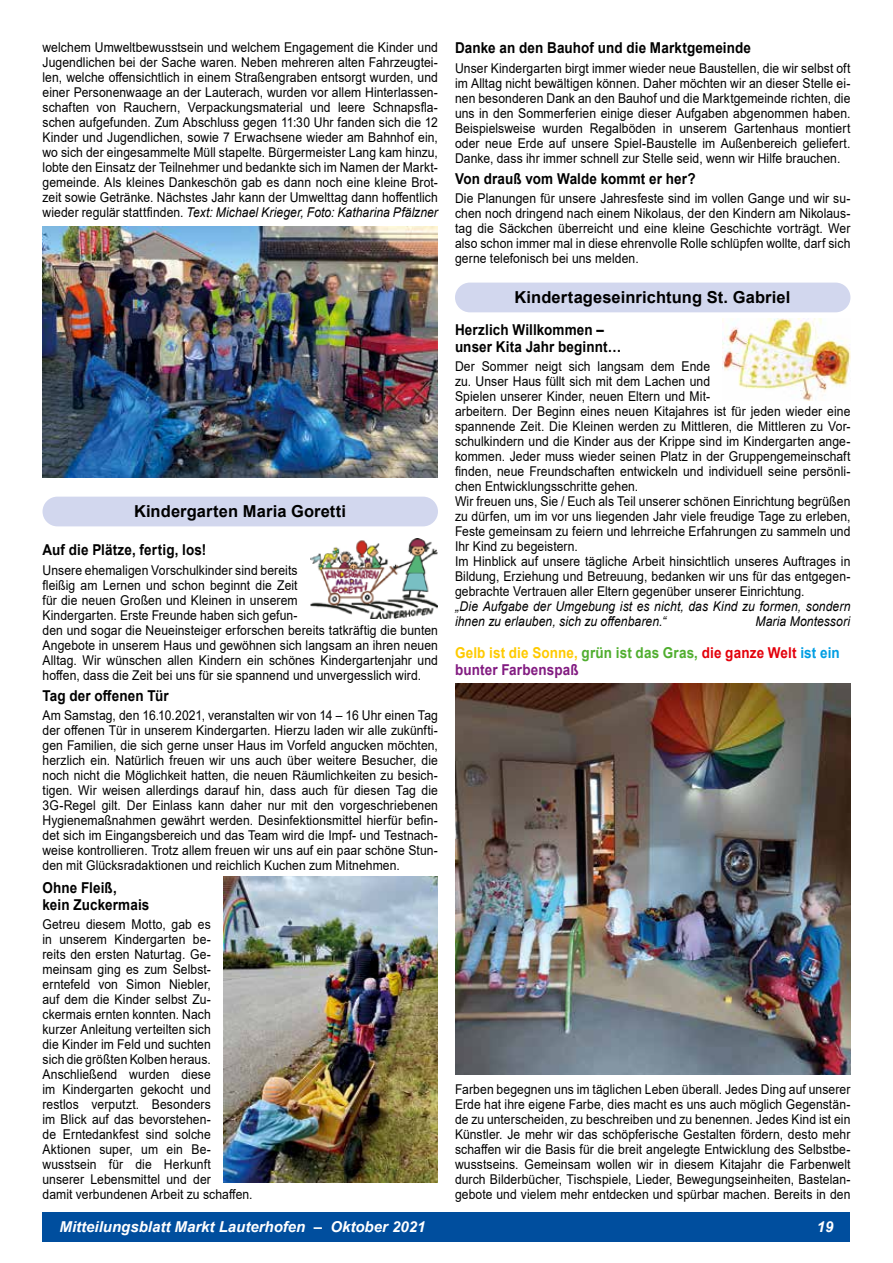
<style>
.page{position:relative;width:893px;height:1263px;background:#fff}
.page>*{position:absolute;margin:0;border:0;box-sizing:border-box;transform-origin:0 0}
.t1{font:700 16.5px "Arial";letter-spacing:.005em;color:#000}
.t2{font:700 15px/16.8px "Arial";letter-spacing:.01em;color:#000;scale:.9 1}
.t3{font:700 15px/16.8px "Arial";letter-spacing:.01em;color:#feca00;scale:.9 1}
.t4{font:italic 700 15px "Arial";color:#fff}
.t5{font:13.5px/15px "Arial";letter-spacing:.005em;color:#000;text-align:justify;scale:.9 1}
.t6{font:italic 13.5px/15px "Arial";letter-spacing:.005em;color:#000;scale:.9 1}
.s1{font-style:italic}
.s2{color:#50ae2f}
.s3{color:#e3000b}
.s4{color:#009ee3}
.s5{color:#821b81}
</style>
<div class="page">
<div style="left:43px;top:1212px;width:807px;height:30px;background:#004e9e"></div>
<img style="left:43px;top:226px;width:395px;height:251px">
<div style="left:43px;top:497px;width:395px;height:29px;background:#d2d7ee;border-radius:15px"></div>
<img style="left:310px;top:538px;width:128px;height:80px">
<img style="left:224px;top:876px;width:214px;height:306px">
<div style="left:455px;top:283px;width:395px;height:29px;background:#d2d7ee;border-radius:15px"></div>
<img style="left:723px;top:318px;width:127px;height:82px">
<img style="left:455px;top:684px;width:395px;height:391px">
<p class="t5" style="left:43px;top:40px;width:441px">welchem Umweltbewusstsein und welchem Engagement die Kinder und Jugendlichen bei der Sache waren. Neben mehreren alten Fahrzeugtei&shy;len, welche offensichtlich in einem Straßengraben entsorgt wurden, und einer Personenwaage an der Lauterach, wurden vor allem Hinterlassen&shy;schaften von Rauchern, Verpackungsmaterial und leere Schnapsfla&shy;schen aufgefunden. Zum Abschluss gegen 11:30 Uhr fanden sich die 12<br>Kinder und Jugendlichen, sowie 7 Erwachsene wieder am Bahnhof ein, wo sich der eingesammelte Müll stapelte. Bürgermeister Lang kam hinzu, lobte den Einsatz der Teilnehmer und bedankte sich im Namen der Markt&shy;gemeinde. Als kleines Dankeschön gab es dann noch eine kleine Brot&shy;zeit sowie Getränke. Nächstes Jahr kann der Umwelttag dann hoffentlich wieder regulär stattfinden. <span class="s1">Text: Michael Krieger, Foto: Katharina Pfälzner</span></p>
<p class="t1" style="left:134px;top:500px;width:214px">Kindergarten Maria Goretti</p>
<p class="t2" style="left:43px;top:542px;width:183px">Auf die Plätze, fertig, los!</p>
<p class="t5" style="left:43px;top:562px;width:441px;text-align:left">Unsere ehemaligen Vorschulkinder sind bereits<br>fleißig am Lernen und schon beginnt die Zeit<br>für die neuen Großen und Kleinen in unserem<br>Kindergarten. Erste Freunde haben sich gefun-<br>den und sogar die Neueinsteiger erforschen bereits tatkräftig die bunten Angebote in unserem Haus und gewöhnen sich langsam an ihren neuen Alltag. Wir wünschen allen Kindern ein schönes Kindergartenjahr und hoffen, dass die Zeit bei uns für sie spannend und unvergesslich wird.</p>
<p class="t2" style="left:43px;top:687px;width:142px">Tag der offenen Tür</p>
<p class="t5" style="left:43px;top:707px;width:441px">Am Samstag, den 16.10.2021, veranstalten wir von 14 – 16 Uhr einen Tag der offenen Tür in unserem Kindergarten. Hierzu laden wir alle zukünfti&shy;gen Familien, die sich gerne unser Haus im Vorfeld angucken möchten, herzlich ein. Natürlich freuen wir uns auch über weitere Besucher, die noch nicht die Möglichkeit hatten, die neuen Räumlichkeiten zu besich&shy;tigen. Wir weisen allerdings darauf hin, dass auch für diesen Tag die 3G-Regel gilt. Der Einlass kann daher nur mit den vorgeschriebenen Hygienemaßnahmen gewährt werden. Desinfektionsmittel hierfür befin&shy;det sich im Eingangsbereich und das Team wird die Impf- und Testnach&shy;weise kontrollieren. Trotz allem freuen wir uns auf ein paar schöne Stun&shy;den mit Glücksradaktionen und reichlich Kuchen zum Mitnehmen.</p>
<p class="t2" style="left:43px;top:879px;width:120px">Ohne Fleiß,<br>kein Zuckermais</p>
<p class="t5" style="left:43px;top:916px;width:235px;text-align:left">Getreu diesem Motto, gab es<br>in unserem Kindergarten be-<br>reits den ersten Naturtag. Ge&shy;meinsam ging es zum Selbst&shy;erntefeld von Simon Niebler,<br>auf dem die Kinder selbst Zu&shy;ckermais ernten konnten. Nach<br>kurzer Anleitung verteilten sich<br>die Kinder im Feld und suchten<br>sich die größten Kolben heraus.<br>Anschließend wurden diese<br>im Kindergarten gekocht und<br>restlos verputzt. Besonders<br>im Blick auf das bevorstehen-<br>de Erntedankfest sind solche<br>Aktionen super, um ein Be&shy;wusstsein für die Herkunft unserer Lebensmittel und der<br>damit verbundenen Arbeit zu schaffen.</p>
<p class="t2" style="left:455px;top:40px;width:330px">Danke an den Bauhof und die Marktgemeinde</p>
<p class="t5" style="left:455px;top:60px;width:441px">Unser Kindergarten birgt immer wieder neue Baustellen, die wir selbst oft im Alltag nicht bewältigen können. Daher möchten wir an dieser Stelle ei&shy;nen besonderen Dank an den Bauhof und die Marktgemeinde richten, die uns in den Sommerferien einige dieser Aufgaben abgenommen haben.<br>Beispielsweise wurden Regalböden in unserem Gartenhaus montiert oder neue Erde auf unsere Spiel-Baustelle im Außenbereich geliefert.<br>Danke, dass ihr immer schnell zur Stelle seid, wenn wir Hilfe brauchen.</p>
<p class="t2" style="left:455px;top:170px;width:269px">Von drauß vom Walde kommt er her?</p>
<p class="t5" style="left:455px;top:191px;width:441px">Die Planungen für unsere Jahresfeste sind im vollen Gange und wir su&shy;chen noch dringend nach einem Nikolaus, der den Kindern am Nikolaus&shy;tag die Säckchen überreicht und eine kleine Geschichte vorträgt. Wer also schon immer mal in diese ehrenvolle Rolle schlüpfen wollte, darf sich gerne telefonisch bei uns melden.</p>
<p class="t1" style="left:515px;top:286px;width:277px">Kindertageseinrichtung St. Gabriel</p>
<p class="t2" style="left:455px;top:322px;width:186px">Herzlich Willkommen – unser Kita Jahr beginnt…</p>
<p class="t5" style="left:455px;top:359px;width:441px;text-align:left">Der Sommer neigt sich langsam dem Ende<br>zu. Unser Haus füllt sich mit dem Lachen und<br>Spielen unserer Kinder, neuen Eltern und Mit-<br>arbeitern. Der Beginn eines neuen Kitajahres ist für jeden wieder eine spannende Zeit. Die Kleinen werden zu Mittleren, die Mittleren zu Vor&shy;schulkindern und die Kinder aus der Krippe sind im Kindergarten ange&shy;kommen. Jeder muss wieder seinen Platz in der Gruppengemeinschaft finden, neue Freundschaften entwickeln und individuell seine persönli&shy;chen Entwicklungsschritte gehen.<br>Wir freuen uns, Sie / Euch als Teil unserer schönen Einrichtung begrüßen zu dürfen, um im vor uns liegenden Jahr viele freudige Tage zu erleben, Feste gemeinsam zu feiern und lehrreiche Erfahrungen zu sammeln und Ihr Kind zu begeistern.<br>Im Hinblick auf unsere tägliche Arbeit hinsichtlich unseres Auftrages in Bildung, Erziehung und Betreuung, bedanken wir uns für das entgegen&shy;gebrachte Vertrauen aller Eltern gegenüber unserer Einrichtung.</p>
<p class="t6" style="left:455px;top:599px;width:441px">„Die Aufgabe der Umgebung ist es nicht, das Kind zu formen, sondern ihnen zu erlauben, sich zu offenbaren.“</p>
<p class="t6" style="left:755px;top:614px;width:107px">Maria Montessori</p>
<p class="t3" style="left:455px;top:645px;width:429px">Gelb ist die Sonne, <span class="s2">grün ist das Gras,</span> <span class="s3">die ganze Welt</span> <span class="s4">ist ein </span><span class="s5">bunter Farbenspaß</span></p>
<p class="t5" style="left:455px;top:1082px;width:441px">Farben begegnen uns im täglichen Leben überall. Jedes Ding auf unserer Erde hat ihre eigene Farbe, dies macht es uns auch möglich Gegenstän&shy;de zu unterscheiden, zu beschreiben und zu benennen. Jedes Kind ist ein Künstler. Je mehr wir das schöpferische Gestalten fördern, desto mehr schaffen wir die Basis für die breit angelegte Entwicklung des Selbstbe&shy;wusstseins. Gemeinsam wollen wir in diesem Kitajahr die Farbenwelt durch Bilderbücher, Tischspiele, Lieder, Bewegungseinheiten, Bastelan&shy;gebote und vielem mehr entdecken und spürbar machen. Bereits in den</p>
<p class="t4" style="left:60px;top:1217px;width:367px">Mitteilungsblatt Markt Lauterhofen – Oktober 2021</p>
<p class="t4" style="left:817px;top:1217px;width:18px">19</p>
</div>
